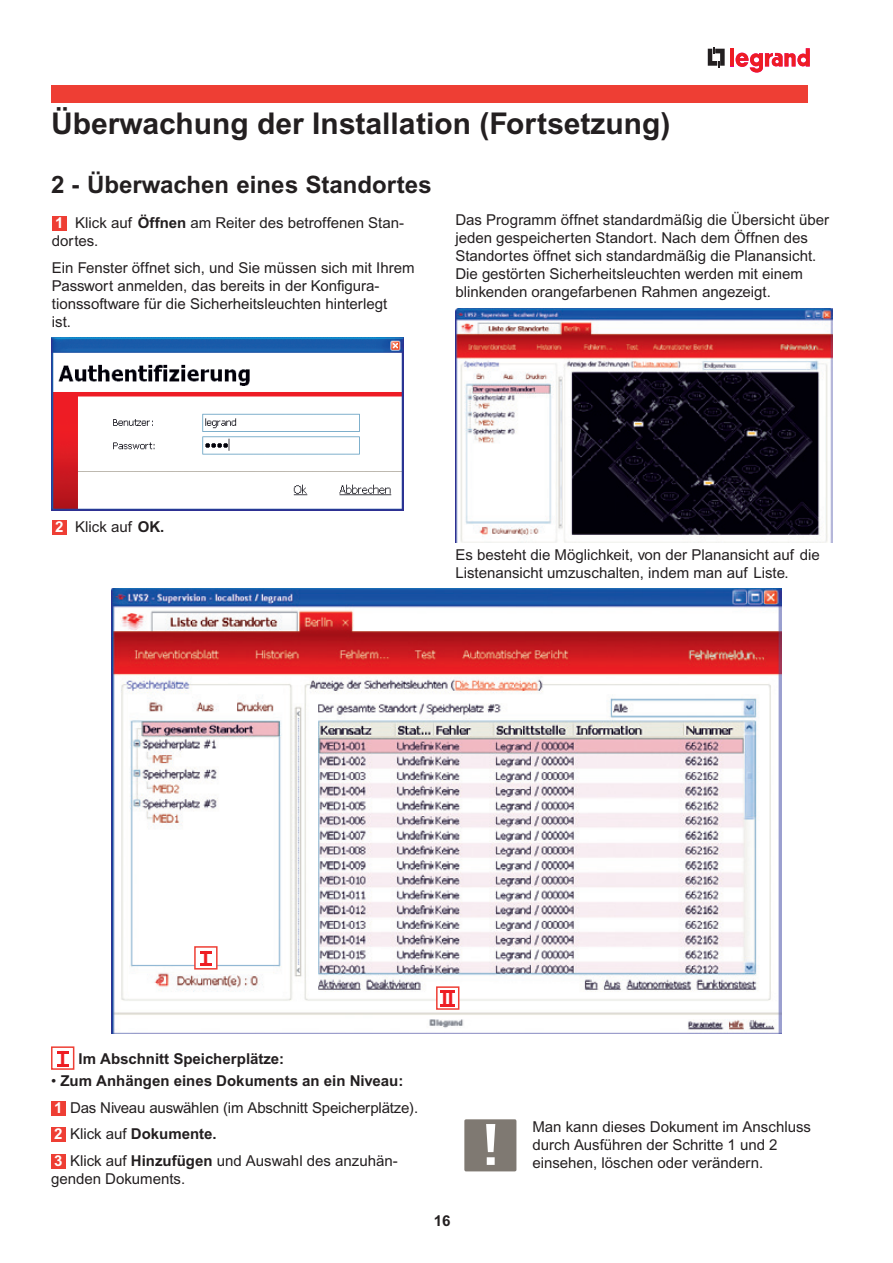
<style>
.page{position:relative;width:893px;height:1263px;background:#fff}
.page>*{position:absolute;margin:0;border:0;box-sizing:border-box;transform-origin:0 0}
.t1{font:700 30px "Arial";color:#231f20}
.t2{font:700 24px "Arial";color:#231f20}
.t3{font:700 21px "Arial";color:#ee1d23}
.t4{font:15px/18px "Arial";color:#231f20}
.t5{font:700 15px "Arial";color:#231f20}
.s1{font-weight:700;color:#fff}
.s2{font-weight:700}
.s3{font-size:21px;color:#ee1d23}
</style>
<div class="page">
<div style="left:51px;top:85px;width:757px;height:17px;background:#ee3e34"></div>
<svg style="left:708px;top:47px;width:17px;height:20px"></svg>
<hr style="left:730px;top:48px;width:4px;height:19px;background:#ed028c">
<hr style="left:730px;top:48px;width:4px;height:18px;background:#ee1d23">
<svg style="left:735px;top:48px;width:75px;height:25px"></svg>
<img style="left:51px;top:337px;width:353px;height:173px">
<img style="left:111px;top:589px;width:671px;height:444px">
<div style="left:464px;top:1119px;width:52px;height:52px;background:#7f7972;border-radius:2px"></div>
<svg style="left:486px;top:1124px;width:9px;height:41px"></svg>
<div style="left:52px;top:216px;width:15px;height:15px;background:#ee3e34"></div>
<img style="left:455px;top:309px;width:378px;height:233px">
<div style="left:51px;top:1046px;width:23px;height:24px;border:2px solid #ee3e34"></div>
<svg style="left:57px;top:1051px;width:12px;height:3px"></svg>
<svg style="left:57px;top:1064px;width:12px;height:2px"></svg>
<div style="left:51px;top:1101px;width:15px;height:14px;background:#ee3e34"></div>
<div style="left:51px;top:1127px;width:15px;height:15px;background:#ee3e34"></div>
<div style="left:51px;top:1154px;width:15px;height:14px;background:#ee3e34"></div>
<div style="left:437px;top:987px;width:22px;height:22px;background:#fff"></div>
<div style="left:436px;top:986px;width:23px;height:24px;border:2px solid #ee3e34"></div>
<svg style="left:440px;top:990px;width:15px;height:2px"></svg>
<svg style="left:440px;top:1004px;width:15px;height:2px"></svg>
<div style="left:195px;top:947px;width:22px;height:22px;background:#fff"></div>
<div style="left:194px;top:946px;width:24px;height:23px;border:2px solid #ee3e34"></div>
<svg style="left:200px;top:951px;width:12px;height:3px"></svg>
<svg style="left:200px;top:963px;width:12px;height:3px"></svg>
<div style="left:52px;top:520px;width:15px;height:15px;background:#ee3e34"></div>
<h1 class="t1" style="left:51px;top:106px;width:621px">Überwachung der Installation (Fortsetzung)</h1>
<h2 class="t2" style="left:51px;top:171px;width:382px">2 - Überwachen eines Standortes</h2>
<p class="t4" style="left:52px;top:214px;width:354px"><span class="s1">1</span> Klick auf <span class="s2">Öffnen</span> am Reiter des betroffenen Stan&shy;dortes.</p>
<p class="t4" style="left:52px;top:259px;width:364px">Ein Fenster öffnet sich, und Sie müssen sich mit I hrem Passwort anmelden, das bereits in der Konfigura&shy;tionssoftware für die Sicherheitsleuchten hinterlegt<br>ist.</p>
<p class="t4" style="left:455px;top:211px;width:375px">Das Programm öffnet standardmäßig die Übersicht über jeden gespeicherten Standort. Nach dem Öffnen des Standortes öffnet sich standardmäßig die Planansicht.<br>Die gestörten Sicherheitsleuchten werden mit einem blinkenden orangefarbenen Rahmen angezeigt.</p>
<p class="t4" style="left:55px;top:518px;width:111px"><span class="s1">2</span> Klick auf <span class="s2">OK.</span></p>
<p class="t4" style="left:455px;top:546px;width:366px">Es besteht die Möglichkeit, von der Planansicht auf die<br>Listenansicht umzuschalten, indem man auf Liste.</p>
<h3 class="t3" style="left:203px;top:946px;width:7px">I</h3>
<p class="t5" style="left:60px;top:1050px;width:226px"><span class="s3">I</span> Im Abschnitt Speicherplätze:</p>
<p class="t4" style="left:51px;top:1067px;width:369px;line-height:26.5px">• <span class="s2">Zum Anhängen eines Dokuments an ein Niveau:<br></span><span class="s1">1</span> Das N iveau auswählen (im Abschnitt Speicherplätze).<br><span class="s1">2</span> Klick auf <span class="s2">Dokumente.<br></span><span class="s1">3</span> Klick auf <span class="s2">Hinzufügen</span> und Auswahl des anzuhän-</p>
<p class="t4" style="left:51px;top:1169px;width:136px">genden Dokuments.</p>
<h3 class="t3" style="left:442px;top:987px;width:13px">II</h3>
<p class="t5" style="left:434px;top:1212px;width:18px">16</p>
<p class="t4" style="left:532px;top:1117px;width:280px">Man kann dieses Dokument im Anschluss durch Ausführen der Schritte 1 und 2 einsehen, löschen oder verändern.</p>
</div>
